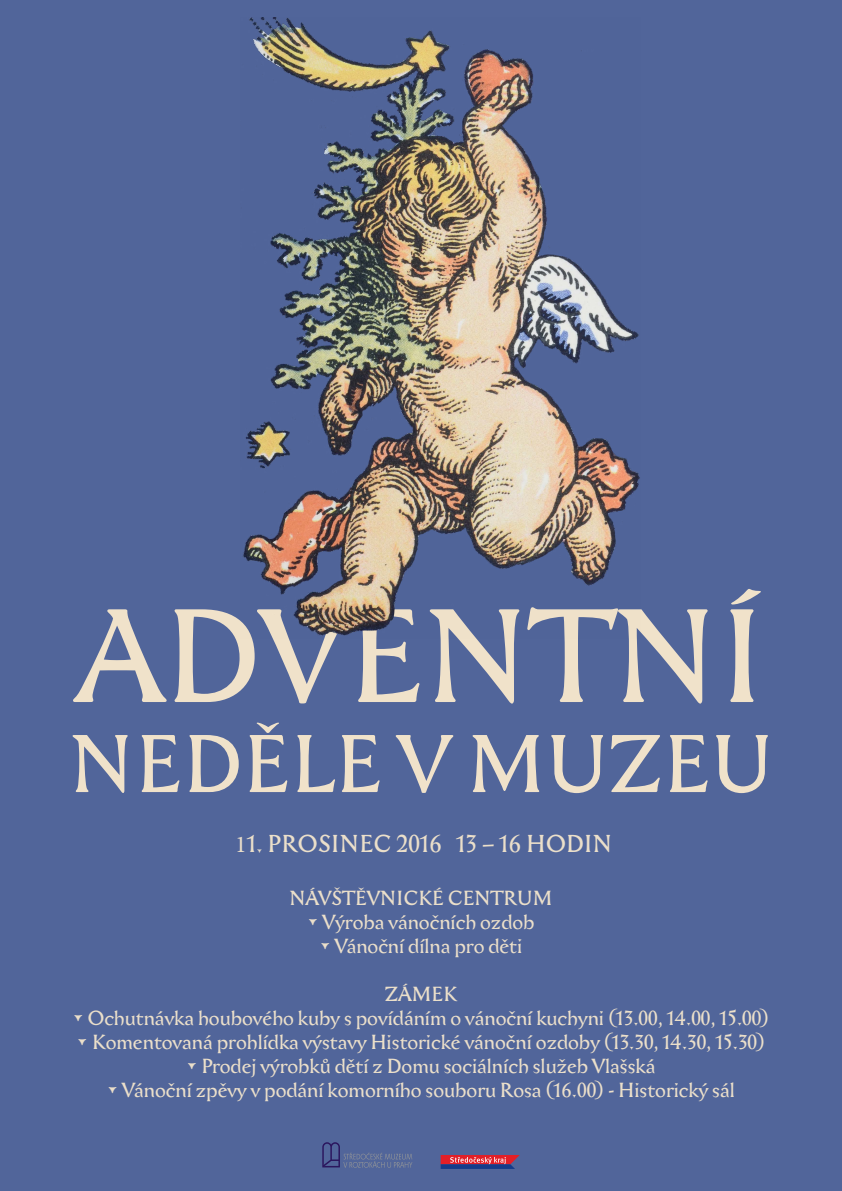
<style>
.page{position:relative;width:842px;height:1191px;background:#51659a}
.page>*{position:absolute;margin:0;border:0;box-sizing:border-box;transform-origin:0 0}
.t1{font:130px "Aichel";letter-spacing:.015em;color:#f0e2ca}
.t2{font:80px "Aichel";letter-spacing:.015em;color:#f0e2ca}
.t3{font:24px "Aichel";letter-spacing:.015em;color:#ebdfca}
.t4{font:20px "Aichel";color:#ebdfca}
.s1{font-family:"Minion Pro"}
</style>
<div class="page">
<img style="left:243px;top:17px;width:397px;height:619px">
<svg style="left:322px;top:1142px;width:90px;height:25px"></svg>
<svg style="left:441px;top:1155px;width:79px;height:13px"></svg>
<h1 class="t1" style="left:78px;top:585px;width:688px">ADVENTNÍ</h1>
<h2 class="t2" style="left:70px;top:720px;width:704px">NEDĚLE V MUZEU</h2>
<p class="t3" style="left:235px;top:830px;width:378px"><span class="s1">1</span>1. PROSINEC 2016 13 – 16 HODIN</p>
<p class="t4" style="left:290px;top:886px;width:264px">NÁVŠTĚVNICKÉ CENTRUM</p>
<p class="t4" style="left:307px;top:910px;width:229px">• Výroba vánočních ozdob</p>
<p class="t4" style="left:320px;top:934px;width:204px">• Vánoční dílna pro děti</p>
<p class="t4" style="left:385px;top:982px;width:74px">ZÁMEK</p>
<p class="t4" style="left:73px;top:1006px;width:698px">• Ochutnávka houbového kuby s povídáním o vánoční kuchyni (13.00, 14.00, 15.00)</p>
<p class="t4" style="left:77px;top:1030px;width:690px">• Komentovaná prohlídka výstavy Historické vánoční ozdoby (13.30, 14.30, 15.30)</p>
<p class="t4" style="left:186px;top:1054px;width:470px">• Prodej výrobků dětí z Domu sociálních služeb Vlašská</p>
<p class="t4" style="left:107px;top:1078px;width:629px">• Vánoční zpěvy v podání komorního souboru Rosa (16.00) - Historický sál</p>
</div>
